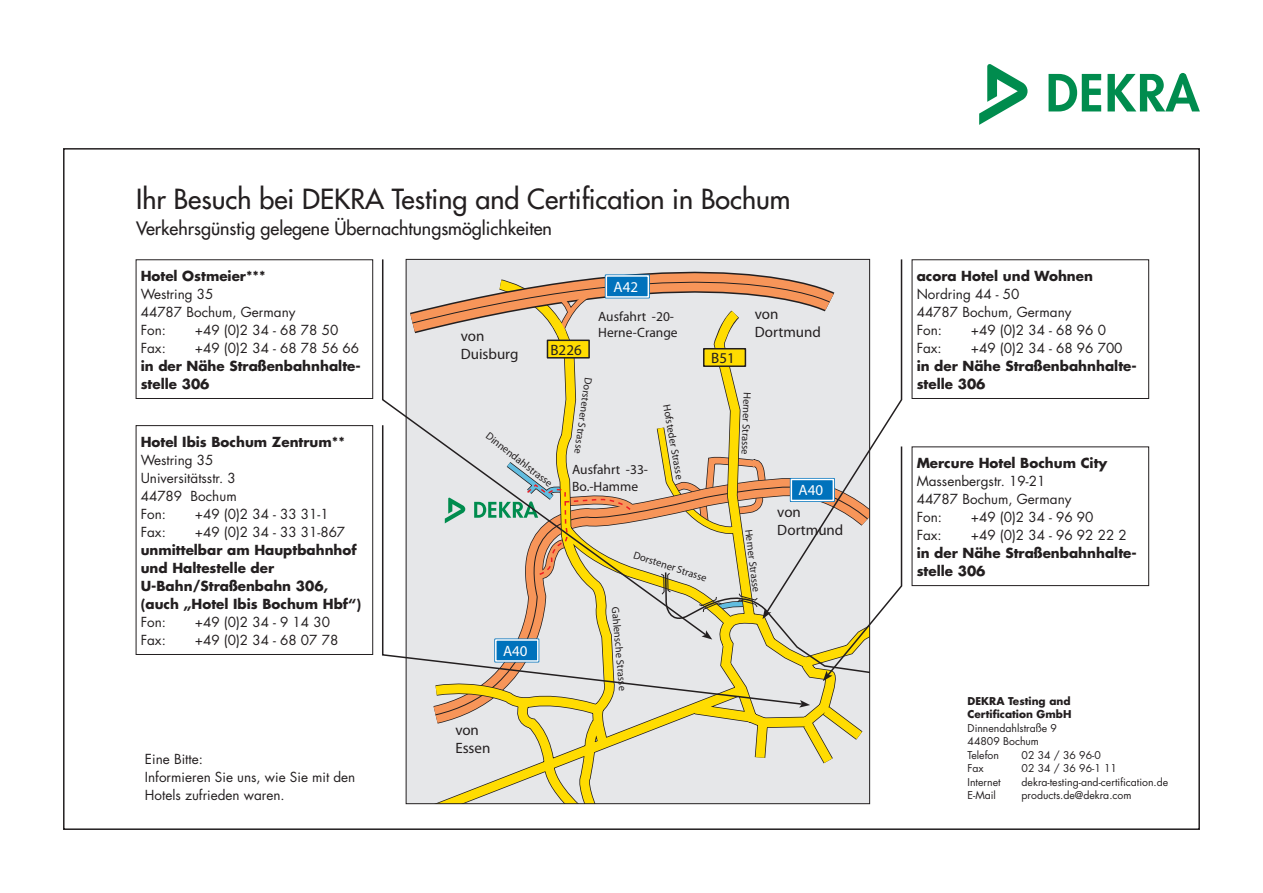
<style>
.page{position:relative;width:1263px;height:893px;background:#fff}
.page>*{position:absolute;margin:0;border:0;box-sizing:border-box;transform-origin:0 0}
.t1{font:500 27px "Futura Std";color:#231f20}
.t2{font:500 18px "Futura Std";color:#231f20}
.t3{font:700 15px/18px "Helvetica";color:#231f20}
.t4{font:700 15px "Helvetica";color:#fff}
.t5{font:13.5px/18px "Futura Std";color:#231f20}
.t6{font:700 13.5px/18px "Futura Std";color:#231f20}
.t7{font:700 13.5px/16.2px "Helvetica";color:#231f20}
.t8{font:10.5px/13.5px "Futura Std";color:#231f20}
.t9{font:10.5px "Helvetica";color:#231f20}
.t10{font:700 10.5px/13.5px "Futura Std";color:#231f20}
</style>
<div class="page">
<svg style="left:424px;top:348px;width:444px;height:454px;background:#e5dfc1"></svg>
<svg style="left:708px;top:272px;width:57px;height:76px;background:#dec6a8"></svg>
<div style="left:703px;top:348px;width:43px;height:19px;background:#ffdc01;border:2px solid #231f20"></div>
<svg style="left:474px;top:706px;width:170px;height:45px;background:#e4ddaf"></svg>
<svg style="left:382px;top:637px;width:422px;height:69px;background:#d6d3bd"></svg>
<svg style="left:799px;top:700px;width:11px;height:8px"></svg>
<div style="left:136px;top:259px;width:237px;height:140px;border:1px solid #231f20"></div>
<div style="left:136px;top:425px;width:237px;height:230px;border:1px solid #231f20"></div>
<div style="left:912px;top:259px;width:237px;height:140px;border:1px solid #231f20"></div>
<div style="left:912px;top:446px;width:237px;height:140px;border:1px solid #231f20"></div>
<svg style="left:1048px;top:74px;width:53px;height:37px"></svg>
<svg style="left:1107px;top:73px;width:93px;height:38px"></svg>
<svg style="left:979px;top:64px;width:48px;height:61px"></svg>
<svg style="left:382px;top:258px;width:326px;height:379px;background:#e0dbd0"></svg>
<svg style="left:765px;top:258px;width:138px;height:161px"></svg>
<svg style="left:652px;top:419px;width:251px;height:262px;background:#dfd9c6"></svg>
<h1 class="t1" style="left:136px;top:182px;width:656px">Ihr Besuch bei DEKRA Testing and Certification in Bochum</h1>
<h2 class="t2" style="left:136px;top:217px;width:417px">Verkehrsgünstig gelegene Übernachtungsmöglichkeiten</h2>
<p class="t6" style="left:141px;top:266px;width:126px">Hotel Ostmeier***</p>
<p class="t5" style="left:141px;top:285px;width:156px">Westring 35<br>44787 Bochum, Germany<br>Fon:</p>
<p class="t4" style="left:614px;top:277px;width:26px">A42</p>
<p class="t7" style="left:598px;top:308px;width:81px">Ausfahrt -20-<br>Herne-Crange</p>
<p class="t3" style="left:755px;top:304px;width:25px">von</p>
<p class="t5" style="left:195px;top:321px;width:145px">+49 (0)2 34 - 68 78 50</p>
<p class="t3" style="left:755px;top:322px;width:68px">Dortmund</p>
<p class="t3" style="left:461px;top:326px;width:25px">von</p>
<p class="t5" style="left:141px;top:339px;width:27px">Fax:</p>
<p class="t5" style="left:195px;top:339px;width:166px">+49 (0)2 34 - 68 78 56 66</p>
<p class="t6" style="left:141px;top:356px;width:222px">in der Nähe Straßenbahnhalte&shy;stelle 306</p>
<p class="t3" style="left:550px;top:340px;width:33px">B226</p>
<p class="t3" style="left:461px;top:344px;width:59px">Duisburg</p>
<p class="t3" style="left:711px;top:349px;width:25px">B51</p>
<p class="t9" style="left:595px;top:378px;width:78px;rotate:98deg">Dorstener Strasse</p>
<p class="t9" style="left:754px;top:392px;width:64px;rotate:92deg">Herner Strasse</p>
<p class="t9" style="left:673px;top:403px;width:77px;rotate:80deg">Hofsteder Strasse</p>
<p class="t9" style="left:491px;top:429px;width:83px;rotate:38deg">Dinnendahlstrasse</p>
<p class="t6" style="left:141px;top:432px;width:206px">Hotel Ibis Bochum Zentrum**</p>
<p class="t5" style="left:141px;top:451px;width:97px">Westring 35<br>Universitätsstr. 3<br>44789 Bochum<br>Fon:</p>
<p class="t7" style="left:572px;top:461px;width:77px">Ausfahrt -33-<br>Bo.-Hamme</p>
<p class="t4" style="left:798px;top:481px;width:26px">A40</p>
<p class="t5" style="left:195px;top:505px;width:135px">+49 (0)2 34 - 33 31-1</p>
<p class="t3" style="left:777px;top:502px;width:68px">von<br>Dortmund</p>
<p class="t5" style="left:141px;top:523px;width:27px">Fax:</p>
<p class="t5" style="left:195px;top:523px;width:152px">+49 (0)2 34 - 33 31-867</p>
<p class="t6" style="left:141px;top:540px;width:222px">unmittelbar am Hauptbahnhof und Haltestelle der<br>U-Bahn/Straßenbahn 306, (auch „Hotel Ibis Bochum Hbf“)</p>
<p class="t5" style="left:141px;top:613px;width:27px">Fon:</p>
<p class="t5" style="left:195px;top:613px;width:137px">+49 (0)2 34 - 9 14 30</p>
<p class="t5" style="left:141px;top:631px;width:27px">Fax:</p>
<p class="t5" style="left:195px;top:631px;width:145px">+49 (0)2 34 - 68 07 78</p>
<p class="t9" style="left:755px;top:528px;width:64px;rotate:83deg">Herner Strasse</p>
<p class="t9" style="left:636px;top:548px;width:78px;rotate:18deg">Dorstener Strasse</p>
<p class="t9" style="left:622px;top:606px;width:86px;rotate:85deg">Gahlensche Strasse</p>
<p class="t4" style="left:503px;top:641px;width:26px">A40</p>
<p class="t5" style="left:145px;top:750px;width:212px">Eine Bitte:<br>Informieren Sie uns, wie Sie mit den<br>Hotels zufrieden waren.</p>
<p class="t3" style="left:455px;top:720px;width:37px">von<br>Essen</p>
<p class="t6" style="left:917px;top:266px;width:178px">acora Hotel und Wohnen</p>
<p class="t5" style="left:917px;top:285px;width:156px">Nordring 44 - 50<br>44787 Bochum, Germany<br>Fon:</p>
<p class="t5" style="left:971px;top:321px;width:137px">+49 (0)2 34 - 68 96 0</p>
<p class="t5" style="left:917px;top:339px;width:27px">Fax:</p>
<p class="t5" style="left:971px;top:339px;width:153px">+49 (0)2 34 - 68 96 700</p>
<p class="t6" style="left:917px;top:356px;width:222px">in der Nähe Straßenbahnhalte&shy;stelle 306</p>
<p class="t6" style="left:917px;top:454px;width:192px">Mercure Hotel Bochum City</p>
<p class="t5" style="left:917px;top:472px;width:156px">Massenbergstr. 19-21<br>44787 Bochum, Germany<br>Fon:</p>
<p class="t5" style="left:971px;top:508px;width:124px">+49 (0)2 34 - 96 90</p>
<p class="t5" style="left:917px;top:526px;width:27px">Fax:</p>
<p class="t5" style="left:971px;top:526px;width:158px">+49 (0)2 34 - 96 92 22 2</p>
<p class="t6" style="left:917px;top:543px;width:222px">in der Nähe Straßenbahnhalte&shy;stelle 306</p>
<p class="t10" style="left:967px;top:694px;width:105px">DEKRA Testing and<br>Certification GmbH</p>
<p class="t8" style="left:967px;top:721px;width:91px">Dinnendahlstraße 9<br>44809 Bochum<br>Telefon</p>
<p class="t8" style="left:1021px;top:748px;width:81px">02 34 / 36 96-0</p>
<p class="t8" style="left:967px;top:762px;width:18px">Fax</p>
<p class="t8" style="left:1021px;top:762px;width:97px">02 34 / 36 96-1 11</p>
<p class="t8" style="left:967px;top:775px;width:35px">Internet</p>
<p class="t8" style="left:1021px;top:775px;width:148px">dekra-testing-and-certification.de</p>
<p class="t8" style="left:967px;top:789px;width:30px">E-Mail</p>
<p class="t8" style="left:1021px;top:789px;width:111px">products.de@dekra.com</p>
</div>
